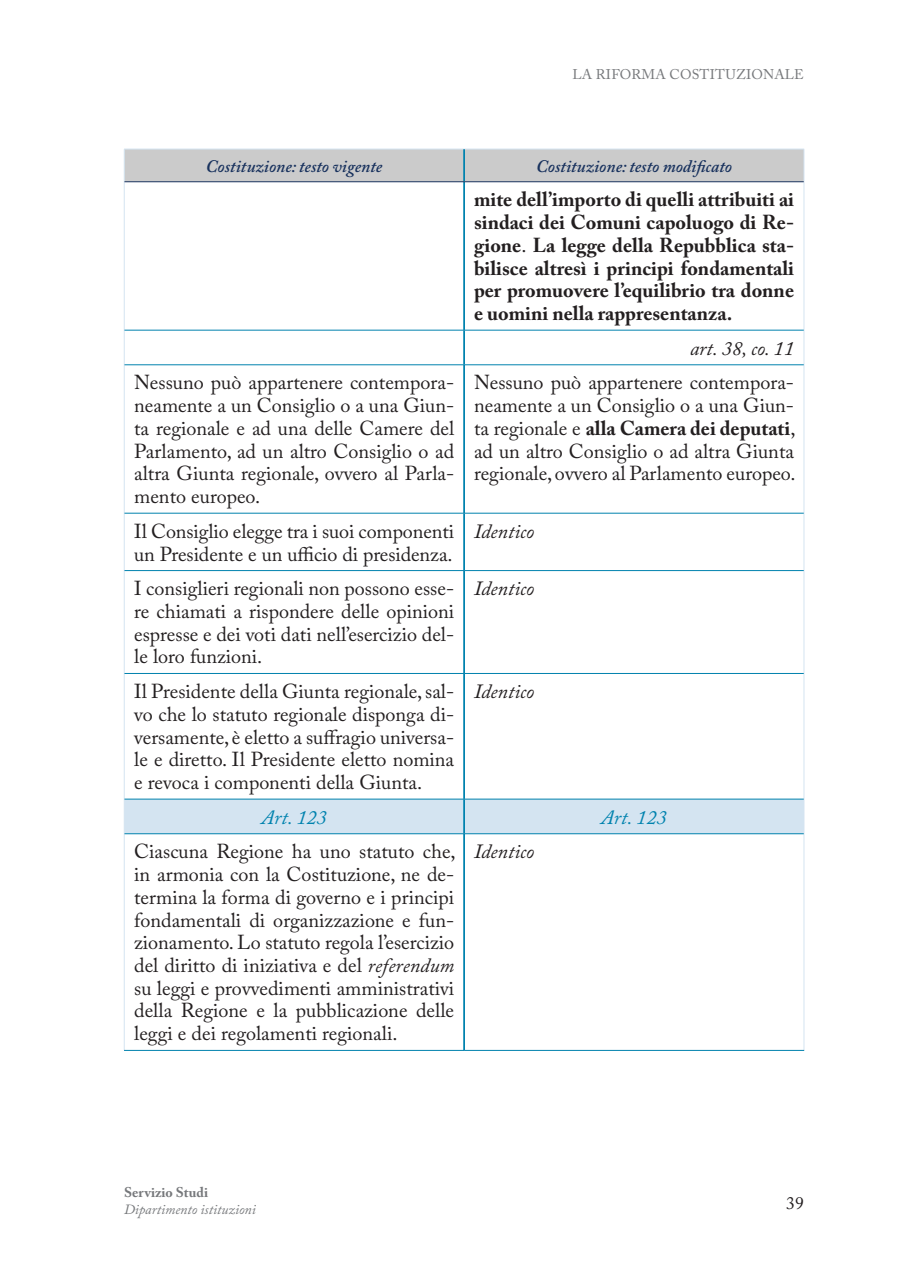
<style>
.page{position:relative;width:903px;height:1275px;background:#fff}
.page>*{position:absolute;margin:0;border:0;box-sizing:border-box;transform-origin:0 0}
.Tabellare{font:20.12px/22.8px "Adobe Caslon Pro";color:#231f20;text-align:justify}
.Tabellare-2{font:700 20.12px/22.8px "Adobe Caslon Pro";color:#231f20;text-align:justify}
.Tabellare-3{font:italic 20.12px "Adobe Caslon Pro";color:#231f20}
.Titoli_testo_a_front{font:italic 20.12px "Adobe Caslon Pro";letter-spacing:.005em;color:#0082ae}
.Riferimento_DDL{font:italic 20.12px "Adobe Caslon Pro";color:#231f20}
.Titoli_testo_a_front-2{font:italic 600 17.5px "Adobe Caslon Pro";color:#19325e}
.t1{font:17.5px "Adobe Caslon Pro";color:#231f20}
.t2{font:14px "Adobe Caslon Pro";letter-spacing:.015em;color:#76787b}
.t3{font:italic 14px "Adobe Caslon Pro";color:#76787b}
.t4{font:700 14px "Adobe Caslon Pro";color:#76787b}
.s1{font-weight:400}
.s2{font-weight:700}
.s3{font-style:italic}
</style>
<div class="page">
<div style="left:125px;top:150px;width:679px;height:31px;background:#cbcbcb"></div>
<div style="left:125px;top:800px;width:679px;height:33px;background:#d4e4f1"></div>
<hr style="left:124px;top:149px;width:340px;height:1px;background:#d4e4f1">
<hr style="left:124px;top:149px;width:1px;height:33px;background:#d4e4f1">
<hr style="left:464px;top:149px;width:340px;height:1px;background:#d4e4f1">
<hr style="left:804px;top:149px;width:1px;height:33px;background:#d4e4f1">
<hr style="left:124px;top:182px;width:1px;height:148px;background:#d4e4f1">
<hr style="left:804px;top:182px;width:1px;height:148px;background:#d4e4f1">
<hr style="left:124px;top:330px;width:1px;height:35px;background:#d4e4f1">
<hr style="left:804px;top:330px;width:1px;height:35px;background:#d4e4f1">
<hr style="left:124px;top:365px;width:1px;height:148px;background:#d4e4f1">
<hr style="left:804px;top:365px;width:1px;height:148px;background:#d4e4f1">
<hr style="left:124px;top:513px;width:1px;height:58px;background:#d4e4f1">
<hr style="left:804px;top:513px;width:1px;height:58px;background:#d4e4f1">
<hr style="left:124px;top:571px;width:1px;height:102px;background:#d4e4f1">
<hr style="left:804px;top:571px;width:1px;height:102px;background:#d4e4f1">
<hr style="left:124px;top:673px;width:1px;height:126px;background:#d4e4f1">
<hr style="left:804px;top:673px;width:1px;height:126px;background:#d4e4f1">
<hr style="left:124px;top:799px;width:1px;height:35px;background:#d4e4f1">
<hr style="left:804px;top:799px;width:1px;height:35px;background:#d4e4f1">
<hr style="left:124px;top:834px;width:1px;height:216px;background:#d4e4f1">
<hr style="left:804px;top:834px;width:1px;height:216px;background:#d4e4f1">
<hr style="left:463px;top:149px;width:2px;height:33px;background:#0082ae">
<hr style="left:463px;top:182px;width:2px;height:148px;background:#0082ae">
<hr style="left:463px;top:330px;width:2px;height:35px;background:#0082ae">
<hr style="left:463px;top:365px;width:2px;height:148px;background:#0082ae">
<hr style="left:463px;top:513px;width:2px;height:57px;background:#0082ae">
<hr style="left:463px;top:571px;width:2px;height:102px;background:#0082ae">
<hr style="left:463px;top:674px;width:2px;height:125px;background:#0082ae">
<hr style="left:463px;top:799px;width:2px;height:34px;background:#0082ae">
<hr style="left:463px;top:834px;width:2px;height:216px;background:#0082ae">
<hr style="left:124px;top:181px;width:340px;height:1px;background:#19325e">
<hr style="left:464px;top:181px;width:340px;height:1px;background:#19325e">
<hr style="left:124px;top:330px;width:340px;height:1px;background:#0082ae">
<hr style="left:464px;top:330px;width:340px;height:1px;background:#0082ae">
<hr style="left:124px;top:364px;width:340px;height:1px;background:#0082ae">
<hr style="left:464px;top:364px;width:340px;height:1px;background:#0082ae">
<hr style="left:124px;top:513px;width:340px;height:1px;background:#0082ae">
<hr style="left:464px;top:513px;width:340px;height:1px;background:#0082ae">
<hr style="left:124px;top:570px;width:340px;height:1px;background:#0082ae">
<hr style="left:464px;top:570px;width:340px;height:1px;background:#0082ae">
<hr style="left:124px;top:673px;width:340px;height:1px;background:#0082ae">
<hr style="left:464px;top:673px;width:340px;height:1px;background:#0082ae">
<hr style="left:124px;top:799px;width:340px;height:1px;background:#0082ae">
<hr style="left:464px;top:799px;width:340px;height:1px;background:#0082ae">
<hr style="left:124px;top:833px;width:340px;height:1px;background:#0082ae">
<hr style="left:464px;top:833px;width:340px;height:1px;background:#0082ae">
<hr style="left:124px;top:1050px;width:340px;height:1px;background:#0082ae">
<hr style="left:464px;top:1050px;width:340px;height:1px;background:#0082ae">
<p class="t2" style="left:572px;top:66px;width:233px">LA RIFORMA COSTITUZIONALE</p>
<p class="Titoli_testo_a_front-2" style="left:206px;top:156px;width:178px">Costituzione: testo vigente</p>
<p class="Titoli_testo_a_front-2" style="left:536px;top:156px;width:197px">Costituzione: testo modificato</p>
<p class="Tabellare-2" style="left:474px;top:188px;width:321px">mite dell’importo di quelli attribuiti ai sindaci dei Comuni capoluogo di Re&shy;gione<span class="s1">.</span> La legge della Repubblica sta&shy;bilisce altresì i principi fondamentali per promuovere l’equilibrio tra donne e uomini nella rappresentanza.</p>
<p class="Riferimento_DDL" style="left:690px;top:336px;width:105px">art. 38, co. 11</p>
<p class="Tabellare" style="left:134px;top:371px;width:321px">Nessuno può appartenere contempora&shy;neamente a un Consiglio o a una Giun&shy;ta regionale e ad una delle Camere del Parlamento, ad un altro Consiglio o ad altra Giunta regionale, ovvero al Parla&shy;mento europeo.</p>
<p class="Tabellare" style="left:474px;top:371px;width:323px">Nessuno può appartenere contempora&shy;neamente a un Consiglio o a una Giun&shy;ta regionale e <span class="s2">alla Camera dei deputati</span>, ad un altro Consiglio o ad altra Giunta regionale, ovvero al Parlamento europeo.</p>
<p class="Tabellare" style="left:134px;top:519px;width:321px">Il Consiglio elegge tra i suoi componenti un Presidente e un ufficio di presidenza.</p>
<p class="Tabellare-3" style="left:474px;top:519px;width:62px">Identico</p>
<p class="Tabellare" style="left:134px;top:577px;width:321px">I consiglieri regionali non possono esse&shy;re chiamati a rispondere delle opinioni espresse e dei voti dati nell’esercizio del&shy;le loro funzioni.</p>
<p class="Tabellare-3" style="left:474px;top:576px;width:62px">Identico</p>
<p class="Tabellare" style="left:134px;top:680px;width:322px">Il Presidente della Giunta regionale, sal&shy;vo che lo statuto regionale disponga di&shy;versamente, è eletto a suffragio universa&shy;le e diretto. Il Presidente eletto nomina e revoca i componenti della Giunta.</p>
<p class="Tabellare-3" style="left:474px;top:679px;width:62px">Identico</p>
<p class="Titoli_testo_a_front" style="left:261px;top:805px;width:67px">Art. 123</p>
<p class="Titoli_testo_a_front" style="left:601px;top:805px;width:67px">Art. 123</p>
<p class="Tabellare" style="left:134px;top:840px;width:323px">Ciascuna Regione ha uno statuto che, in armonia con la Costituzione, ne de&shy;termina la forma di governo e i principi fondamentali di organizzazione e fun&shy;zionamento. Lo statuto regola l’esercizio del diritto di iniziativa e del <span class="s3">referendum </span>su leggi e provvedimenti amministrativi della Regione e la pubblicazione delle leggi e dei regolamenti regionali.</p>
<p class="Tabellare-3" style="left:474px;top:839px;width:62px">Identico</p>
<p class="t4" style="left:124px;top:1184px;width:86px">Servizio Studi</p>
<p class="t3" style="left:124px;top:1201px;width:133px">Dipartimento istituzioni</p>
<p class="t1" style="left:786px;top:1192px;width:19px">39</p>
</div>
